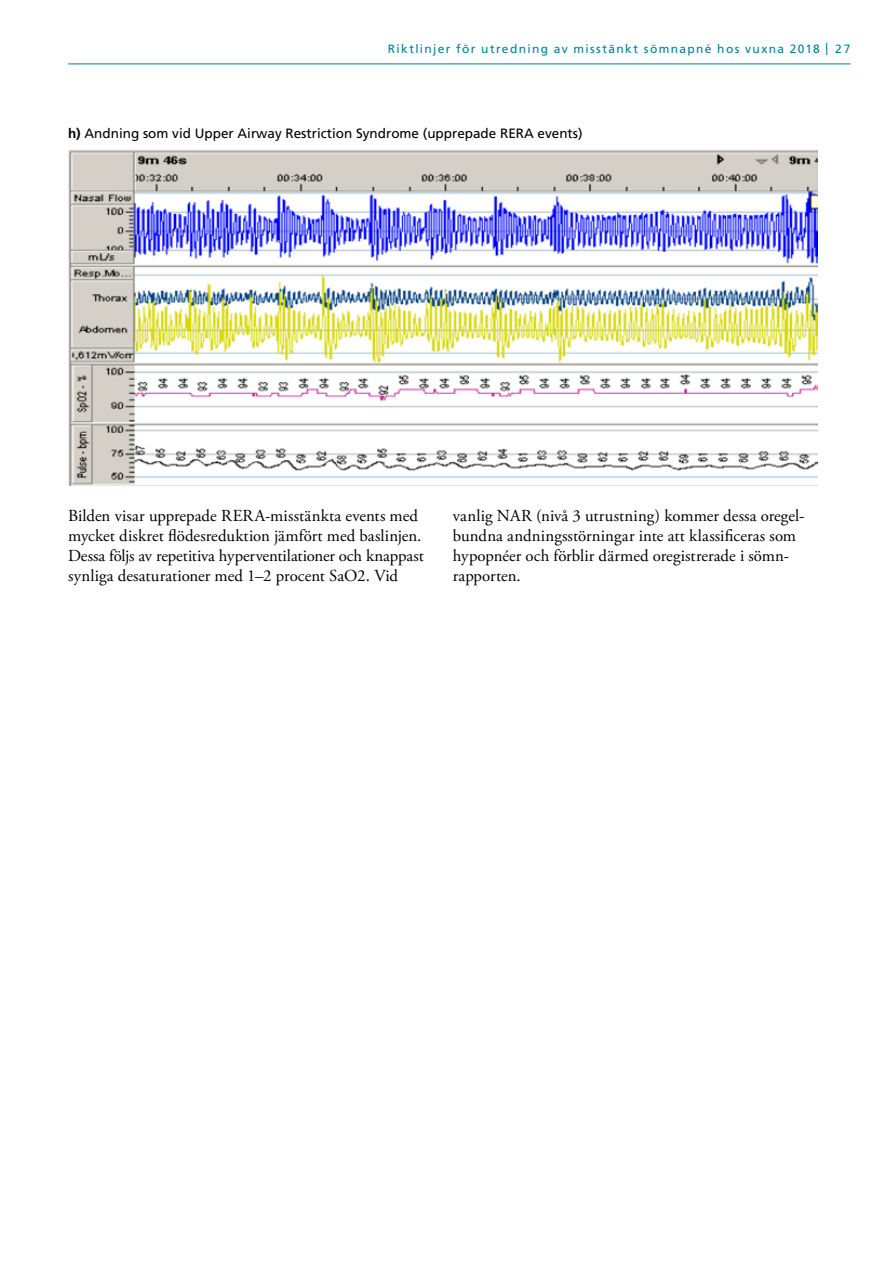
<style>
.page{position:relative;width:893px;height:1263px;background:#fff}
.page>*{position:absolute;margin:0;border:0;box-sizing:border-box;transform-origin:0 0}
.t1{font:16.8px/20.2px "Adobe Garamond Pro";letter-spacing:.005em;color:#000}
.t2{font:13.5px "Frutiger LT Std";color:#000}
.t3{font:12px "Frutiger LT Std";letter-spacing:.11em;color:#008098}
.s1{font-weight:700}
</style>
<div class="page">
<hr style="left:68px;top:64px;width:782px;height:1px;background:#008098">
<img style="left:68px;top:149px;width:749px;height:336px">
<p class="t3" style="left:388px;top:42px;width:464px">Riktlinjer för utredning av misstänkt sömnapné hos vuxna 2018 | 27</p>
<p class="t2" style="left:68px;top:125px;width:516px"><span class="s1">h)</span> Andning som vid Upper Airway Restriction Syndrome (upprepade RERA events)</p>
<p class="t1" style="left:68px;top:506px;width:357px">Bilden visar upprepade RERA-misstänkta events med mycket diskret flödesreduktion jämfört med baslinjen.<br>Dessa följs av repetitiva hyperventilationer och knappast synliga desaturationer med 1–2 procent SaO2. Vid</p>
<p class="t1" style="left:453px;top:506px;width:353px">vanlig NAR (nivå 3 utrustning) kommer dessa oregel&shy;bundna andningsstörningar inte att klassificeras som hypopnéer och förblir därmed oregistrerade i sömn&shy;rapporten.</p>
</div>
